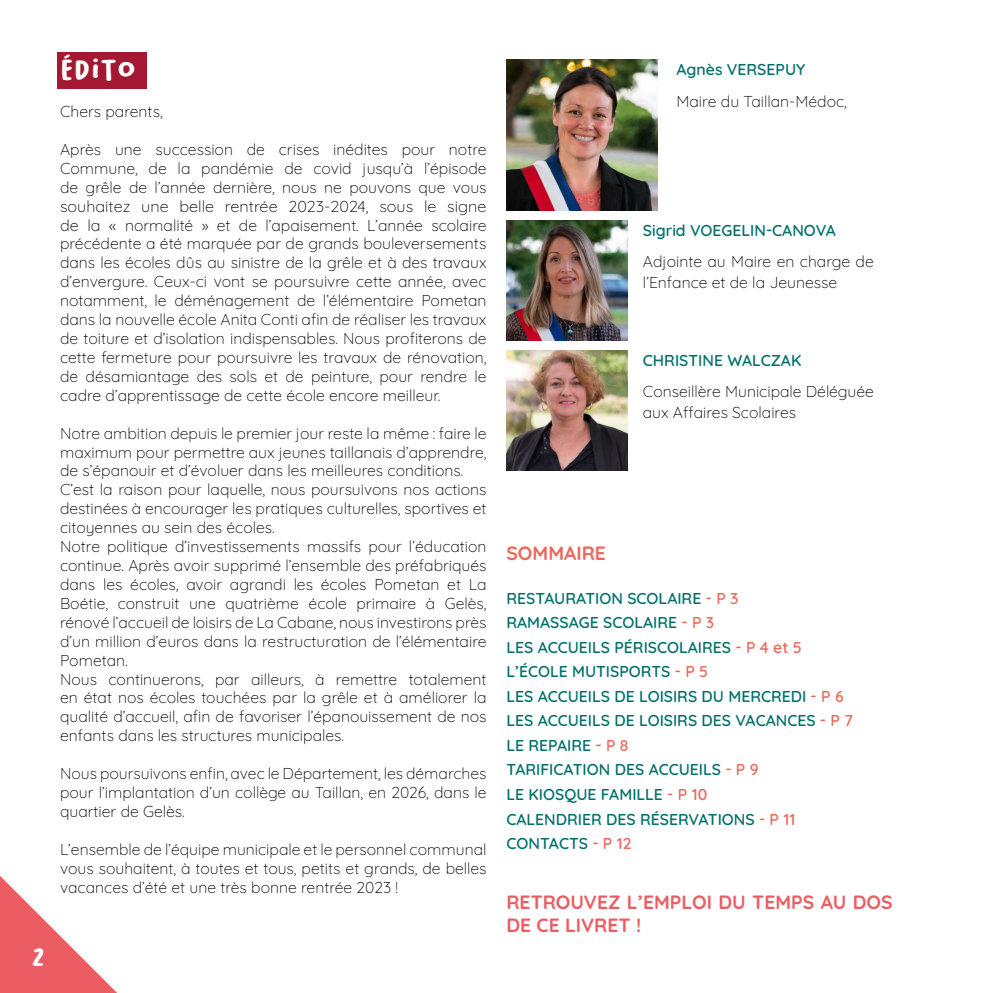
<style>
.page{position:relative;width:993px;height:993px;background:#fff}
.page>*{position:absolute;margin:0;border:0;box-sizing:border-box;transform-origin:0 0}
.t1{font:28px "Bakso Sapi";color:#fff}
.t2{font:300 19.25px/23.1px "Quicksand";color:#eb5d63}
.t3{font:300 19.25px "Quicksand";color:#eb685c}
.t4{font:300 15.75px/18.9px "Quicksand";color:#000}
.t5{font:300 15.75px/24.5px "Quicksand";color:#02716a}
.s1{color:#eb685c}
</style>
<div class="page">
<svg style="left:0;top:876px;width:116px;height:116px"></svg>
<img style="left:506px;top:60px;width:151px;height:151px">
<img style="left:506px;top:220px;width:121px;height:120px">
<img style="left:506px;top:350px;width:121px;height:120px">
<div style="left:57px;top:52px;width:90px;height:37px;background:#a41931"></div>
<h1 class="t1" style="left:60px;top:53px;width:77px">ÉDITO</h1>
<p class="t4" style="left:60px;top:100px;width:104px">Chers parents,</p>
<p class="t4" style="left:60px;top:138px;width:428px;text-align:justify">Après une succession de crises inédites pour notre Commune, de la pandémie de covid jusqu’à l’épisode de grêle de l’année dernière, nous ne pouvons que vous souhaitez une belle rentrée 2023-2024, sous le signe de la « normalité » et de l’apaisement. L’année scolaire précédente a été marquée par de grands bouleversements dans les écoles dûs au sinistre de la grêle et à des travaux d’envergure. Ceux-ci vont se poursuivre cette année, avec notamment, le déménagement de l’élémentaire Pometan dans la nouvelle école Anita Conti afin de réaliser les travaux de toiture et d’isolation indispensables. Nous profiterons de cette fermeture pour poursuivre les travaux de rénovation, de désamiantage des sols et de peinture, pour rendre le cadre d’apprentissage de cette école encore meilleur.</p>
<p class="t4" style="left:60px;top:422px;width:428px">Notre ambition depuis le premier jour reste la même : faire le maximum pour permettre aux jeunes taillanais d’apprendre, de s’épanouir et d’évoluer dans les meilleures conditions.<br>C’est la raison pour laquelle, nous poursuivons nos actions destinées à encourager les pratiques culturelles, sportives et citoyennes au sein des écoles.<br>Notre politique d’investissements massifs pour l’éducation continue. Après avoir supprimé l’ensemble des préfabriqués dans les écoles, avoir agrandi les écoles Pometan et La Boétie, construit une quatrième école primaire à Gelès, rénové l’accueil de loisirs de La Cabane, nous investirons près d’un million d’euros dans la restructuration de l’élémentaire Pometan.<br>Nous continuerons, par ailleurs, à remettre totalement en état nos écoles touchées par la grêle et à améliorer la qualité d’accueil, afin de favoriser l’épanouissement de nos enfants dans les structures municipales.</p>
<p class="t4" style="left:60px;top:762px;width:428px;text-align:justify">Nous poursuivons enfin, avec le Département, les démarches pour l’implantation d’un collège au Taillan, en 2026, dans le quartier de Gelès.</p>
<p class="t4" style="left:60px;top:837px;width:428px;text-align:justify">L’ensemble de l’équipe municipale et le personnel communal vous souhaitent, à toutes et tous, petits et grands, de belles vacances d’été et une très bonne rentrée 2023 !</p>
<h1 class="t1" style="left:31px;top:941px;width:16px">2</h1>
<p class="t5" style="left:676px;top:56px;width:130px">Agnès VERSEPUY</p>
<p class="t4" style="left:676px;top:90px;width:172px">Maire du Taillan-Médoc,</p>
<p class="t5" style="left:642px;top:216px;width:194px">Sigrid VOEGELIN-CANOVA</p>
<p class="t4" style="left:642px;top:250px;width:232px;line-height:21px">Adjointe au Maire en charge de l’Enfance et de la Jeunesse</p>
<p class="t5" style="left:642px;top:346px;width:160px">CHRISTINE WALCZAK</p>
<p class="t4" style="left:642px;top:379px;width:232px;line-height:21px">Conseillère Municipale Déléguée aux Affaires Scolaires</p>
<p class="t3" style="left:506px;top:538px;width:101px">SOMMAIRE</p>
<p class="t5" style="left:506px;top:584px;width:348px">RESTAURATION SCOLAIRE <span class="s1">- P 3<br></span>RAMASSAGE SCOLAIRE <span class="s1">- P 3<br></span>LES ACCUEILS PÉRISCOLAIRES <span class="s1">- P 4 et 5<br></span>L’ÉCOLE MUTISPORTS <span class="s1">- P 5<br></span>LES ACCUEILS DE LOISIRS DU MERCREDI <span class="s1">- P 6<br></span>LES ACCUEILS DE LOISIRS DES VACANCES <span class="s1">- P 7<br></span>LE REPAIRE <span class="s1">- P 8<br></span>TARIFICATION DES ACCUEILS <span class="s1">- P 9<br></span>LE KIOSQUE FAMILLE <span class="s1">- P 10<br></span>CALENDRIER DES RÉSERVATIONS <span class="s1">- P 11<br></span>CONTACTS <span class="s1">- P 12</span></p>
<p class="t2" style="left:506px;top:888px;width:387px">RETROUVEZ L’EMPLOI DU TEMPS AU DOS<br>DE CE LIVRET !</p>
</div>
